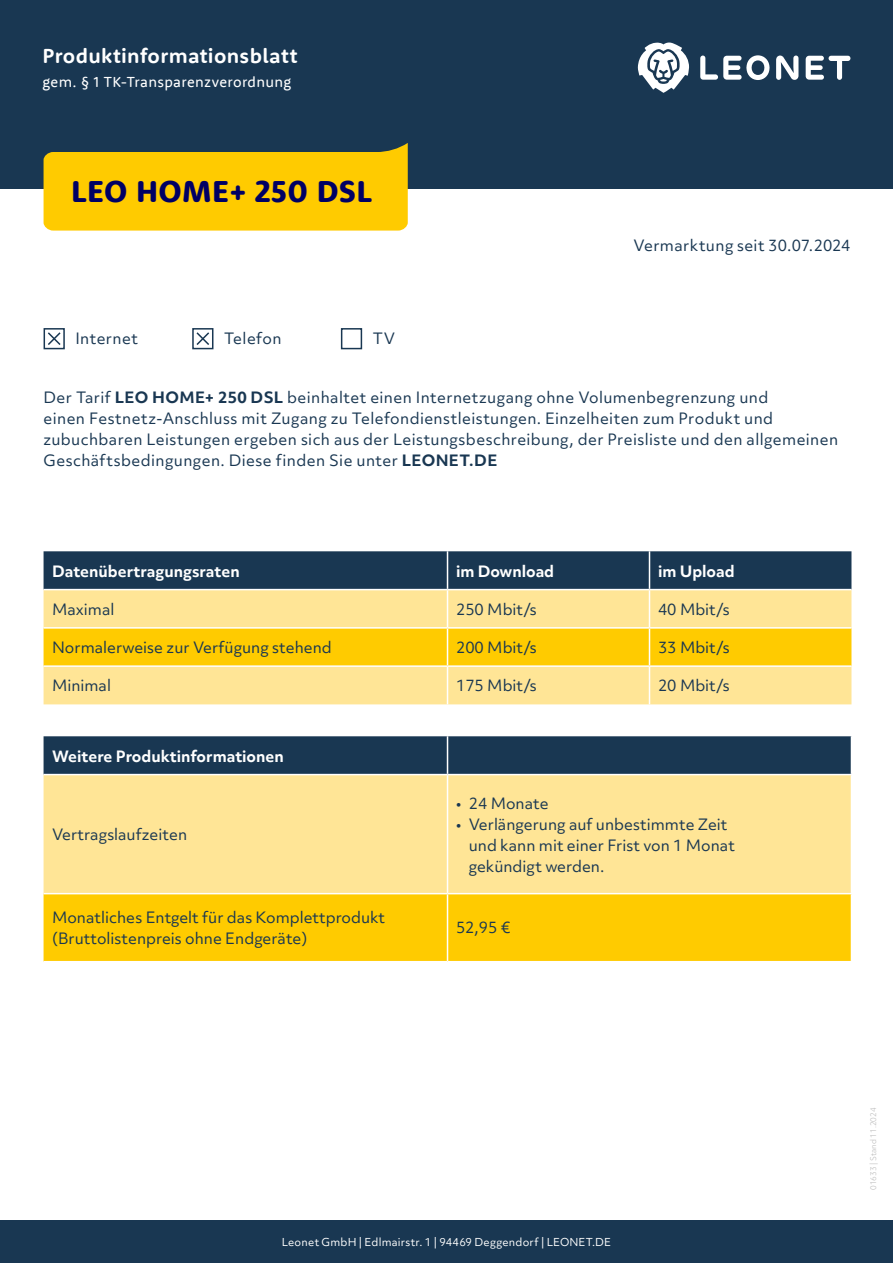
<style>
.page{position:relative;width:893px;height:1263px;background:#fff}
.page>*{position:absolute;margin:0;border:0;box-sizing:border-box;transform-origin:0 0}
.t1{font:800 31.2px "Rooney Sans";letter-spacing:.01em;color:#000064}
.t2{font:700 21px "Rooney Sans";letter-spacing:.015em;color:#fff}
.t3{font:15px/21px "Objektiv Mk 3";letter-spacing:.015em;color:#193752}
.t4{font:700 15px "Objektiv Mk 3";color:#fff}
.t5{font:15px "Rooney Sans";letter-spacing:.02em;color:#fff}
.t6{font:10.5px "Objektiv Mk 3";letter-spacing:.02em;color:#fff}
.t7{font:300 7.5px "Objektiv Mk 3";color:#b2b2b2}
.s1{font-weight:700}
</style>
<div class="page">
<div style="left:0;top:0;width:893px;height:189px;background:#193752"></div>
<svg style="left:638px;top:42px;width:51px;height:51px"></svg>
<svg style="left:700px;top:55px;width:70px;height:25px"></svg>
<svg style="left:776px;top:56px;width:22px;height:24px"></svg>
<svg style="left:806px;top:56px;width:44px;height:24px"></svg>
<div style="left:0;top:1220px;width:893px;height:43px;background:#193752"></div>
<svg style="left:44px;top:143px;width:364px;height:88px;background:#e7bc09"></svg>
<div style="left:44px;top:328px;width:21px;height:21px;border:2px solid #193752"></div>
<div style="left:192px;top:328px;width:21px;height:21px;border:2px solid #193752"></div>
<div style="left:341px;top:328px;width:21px;height:21px;border:2px solid #193752"></div>
<svg style="left:46px;top:331px;width:16px;height:16px"></svg>
<svg style="left:195px;top:331px;width:16px;height:16px"></svg>
<div style="left:44px;top:736px;width:807px;height:38px;background:#193752"></div>
<div style="left:44px;top:775px;width:807px;height:118px;background:#ffe596"></div>
<div style="left:44px;top:894px;width:807px;height:67px;background:#ffcb00"></div>
<hr style="left:447px;top:736px;width:1px;height:38px;background:#fff">
<hr style="left:447px;top:775px;width:1px;height:118px;background:#fff">
<hr style="left:447px;top:894px;width:1px;height:67px;background:#fff">
<div style="left:44px;top:551px;width:807px;height:38px;background:#193752"></div>
<div style="left:44px;top:590px;width:807px;height:114px;background:#ffe596"></div>
<div style="left:44px;top:629px;width:807px;height:36px;background:#ffcb00"></div>
<hr style="left:447px;top:551px;width:1px;height:38px;background:#fff">
<hr style="left:649px;top:551px;width:1px;height:38px;background:#fff">
<hr style="left:447px;top:590px;width:1px;height:37px;background:#fff">
<hr style="left:649px;top:590px;width:1px;height:37px;background:#fff">
<hr style="left:44px;top:627px;width:403px;height:2px;background:#fff">
<hr style="left:447px;top:627px;width:202px;height:2px;background:#fff">
<hr style="left:447px;top:629px;width:1px;height:36px;background:#fff">
<hr style="left:649px;top:627px;width:202px;height:2px;background:#fff">
<hr style="left:649px;top:629px;width:1px;height:36px;background:#fff">
<hr style="left:44px;top:665px;width:403px;height:2px;background:#fff">
<hr style="left:447px;top:665px;width:202px;height:2px;background:#fff">
<hr style="left:447px;top:667px;width:1px;height:37px;background:#fff">
<hr style="left:649px;top:665px;width:202px;height:2px;background:#fff">
<hr style="left:649px;top:667px;width:1px;height:37px;background:#fff">
<h2 class="t2" style="left:43px;top:42px;width:257px">Produktinformationsblatt</h2>
<p class="t5" style="left:43px;top:72px;width:250px">gem. § 1 TK-Transparenzverordnung</p>
<h1 class="t1" style="left:71px;top:170px;width:302px">LEO HOME+ 250 DSL</h1>
<p class="t3" style="left:75px;top:328px;width:64px">Internet</p>
<p class="t3" style="left:224px;top:328px;width:59px">Telefon</p>
<p class="t3" style="left:373px;top:328px;width:24px">TV</p>
<p class="t3" style="left:633px;top:235px;width:219px">Vermarktung seit 30.07.2024</p>
<p class="t3" style="left:44px;top:387px;width:796px">Der Tarif <span class="s1">LEO HOME+ 250 DSL</span> beinhaltet einen Internetzugang ohne Volumenbegrenzung und<br>einen Festnetz-Anschluss mit Zugang zu Telefondienstleistungen. Einzelheiten zum Produkt und zubuchbaren Leistungen ergeben sich aus der Leistungsbeschreibung, der Preisliste und den allgemeinen Geschäftsbedingungen. Diese finden Sie unter <span class="s1">LEONET.DE</span></p>
<p class="t4" style="left:52px;top:560px;width:189px">Datenübertragungsraten</p>
<p class="t4" style="left:456px;top:560px;width:100px">im Download</p>
<p class="t4" style="left:658px;top:560px;width:78px">im Upload</p>
<p class="t3" style="left:52px;top:598px;width:64px">Maximal</p>
<p class="t3" style="left:456px;top:598px;width:82px">250 Mbit/s</p>
<p class="t3" style="left:658px;top:598px;width:73px">40 Mbit/s</p>
<p class="t3" style="left:52px;top:637px;width:281px">Normalerweise zur Verfügung stehend</p>
<p class="t3" style="left:456px;top:637px;width:82px">200 Mbit/s</p>
<p class="t3" style="left:658px;top:637px;width:73px">33 Mbit/s</p>
<p class="t3" style="left:52px;top:675px;width:60px">Minimal</p>
<p class="t3" style="left:456px;top:675px;width:82px">175 Mbit/s</p>
<p class="t3" style="left:658px;top:675px;width:73px">20 Mbit/s</p>
<p class="t4" style="left:52px;top:745px;width:233px">Weitere Produktinformationen</p>
<p class="t3" style="left:52px;top:824px;width:137px">Vertragslaufzeiten</p>
<p class="t3" style="left:456px;top:792px;width:94px">• 24 Monate</p>
<p class="t3" style="left:469px;top:813px;width:268px;text-indent:-13px">• Verlängerung auf unbestimmte Zeit und kann mit einer Frist von 1 Monat gekündigt werden.</p>
<p class="t3" style="left:52px;top:907px;width:335px">Monatliches Entgelt für das Komplettprodukt (Bruttolistenpreis ohne Endgeräte)</p>
<p class="t3" style="left:456px;top:917px;width:56px">52,95 €</p>
<p class="t6" style="left:282px;top:1234px;width:331px">Leonet GmbH | Edlmairstr. 1 | 94469 Deggendorf | LEONET.DE</p>
<p class="t7" style="left:868px;top:1190px;width:84px;rotate:-90deg">01633 | Stand 11.2024</p>
</div>
